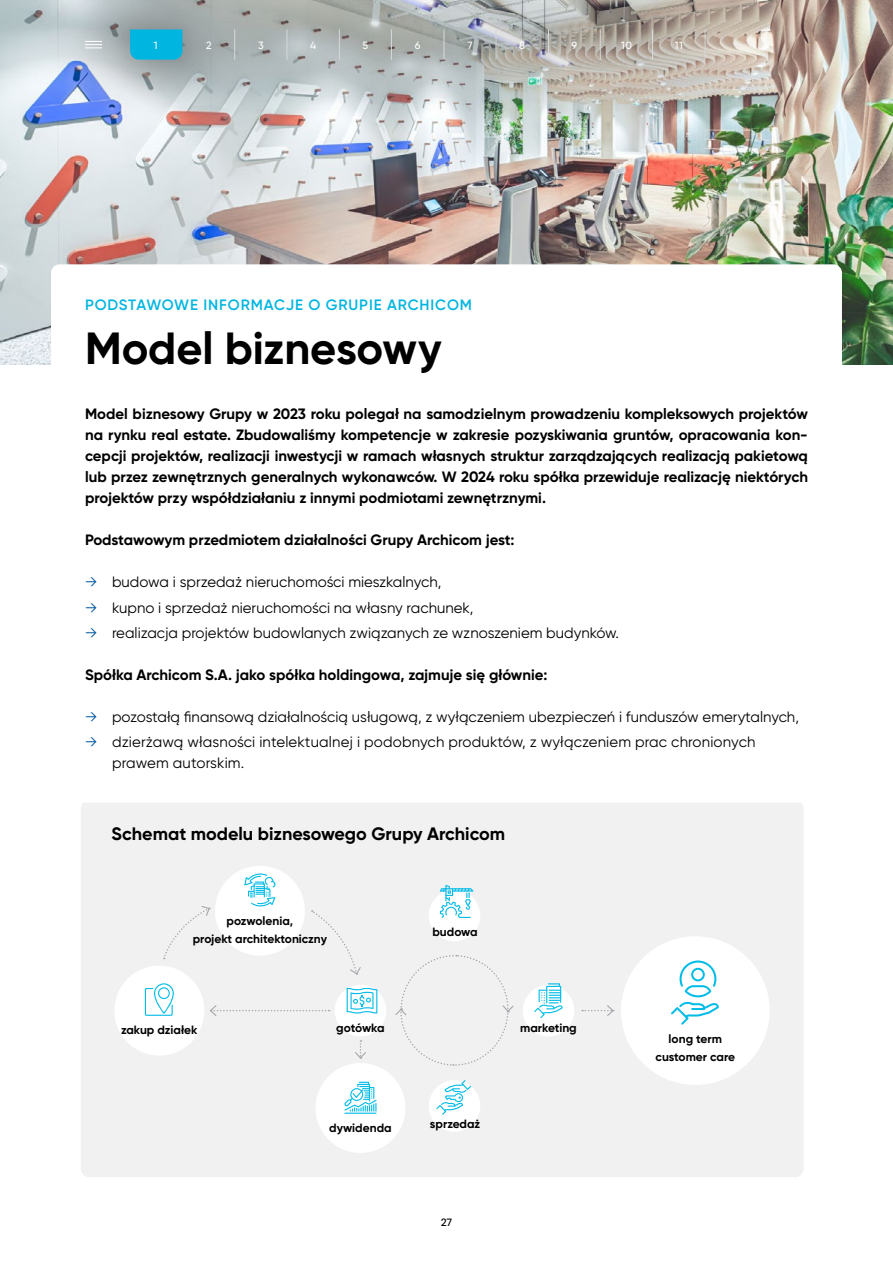
<style>
.page{position:relative;width:893px;height:1263px;background:#fff}
.page>*{position:absolute;margin:0;border:0;box-sizing:border-box;transform-origin:0 0}
.t1{font:700 45px "Gilroy";letter-spacing:-.005em;color:#000}
.t2{font:700 18px "Gilroy";color:#000}
.t3{font:700 15px/21px "Gilroy";color:#000;text-align:justify}
.t4{font:15px/21px "Gilroy";color:#000}
.t5{font:600 15px "Gilroy";letter-spacing:.06em;color:#00b5e0}
.t6{font:700 12px/18px "Gilroy";color:#000;text-align:center}
.t7{font:500 10.5px "Gilroy";color:#fff}
.t8{font:500 10.5px "DM Sans";color:#000}
.s1{color:#0057a1}
</style>
<div class="page">
<div style="left:81px;top:800px;width:723px;height:377px;background:#f1f1f2;border-radius:9px"></div>
<div style="left:621px;top:936px;width:149px;height:149px;background:#fff;border-radius:50%"></div>
<img style="left:0;top:0;width:893px;height:364px">
<div style="left:51px;top:264px;width:791px;height:538px;background:#fff;border-radius:9px"></div>
<div style="left:114px;top:966px;width:90px;height:89px;background:#fff;border-radius:50%"></div>
<div style="left:315px;top:1063px;width:90px;height:90px;background:#fff;border-radius:50%"></div>
<div style="left:215px;top:866px;width:90px;height:90px;background:#fff;border-radius:50%"></div>
<svg style="left:145px;top:983px;width:29px;height:33px"></svg>
<svg style="left:244px;top:873px;width:32px;height:33px"></svg>
<hr style="left:344px;top:1112px;width:32px;height:2px;background:#00bce7">
<svg style="left:344px;top:1082px;width:33px;height:29px"></svg>
<div style="left:523px;top:985px;width:51px;height:51px;background:#fff;border-radius:50%"></div>
<div style="left:429px;top:890px;width:51px;height:51px;background:#fff;border-radius:50%"></div>
<div style="left:429px;top:1080px;width:51px;height:52px;background:#fff;border-radius:50%"></div>
<svg style="left:395px;top:955px;width:119px;height:111px"></svg>
<svg style="left:311px;top:910px;width:50px;height:65px"></svg>
<svg style="left:163px;top:906px;width:48px;height:53px"></svg>
<div style="left:335px;top:985px;width:51px;height:51px;background:#fff;border-radius:50%"></div>
<svg style="left:671px;top:960px;width:48px;height:64px"></svg>
<svg style="left:347px;top:988px;width:30px;height:25px"></svg>
<svg style="left:436px;top:1080px;width:35px;height:35px"></svg>
<svg style="left:534px;top:983px;width:29px;height:35px"></svg>
<svg style="left:440px;top:885px;width:33px;height:33px"></svg>
<svg style="left:210px;top:1005px;width:120px;height:11px"></svg>
<svg style="left:355px;top:1040px;width:11px;height:19px"></svg>
<svg style="left:582px;top:1005px;width:33px;height:11px"></svg>
<div style="left:24px;top:0;width:746px;height:124px;background:#000;opacity:.75"></div>
<svg style="left:85px;top:41px;width:17px;height:7px"></svg>
<hr style="left:548px;top:29px;width:1px;height:31px;background:#d7d9da">
<hr style="left:600px;top:29px;width:1px;height:31px;background:#d7d9da">
<hr style="left:652px;top:29px;width:1px;height:31px;background:#d7d9da">
<hr style="left:705px;top:29px;width:1px;height:31px;background:#d7d9da">
<hr style="left:496px;top:29px;width:1px;height:31px;background:#d7d9da">
<hr style="left:444px;top:29px;width:1px;height:31px;background:#d7d9da">
<hr style="left:391px;top:29px;width:1px;height:31px;background:#d7d9da">
<hr style="left:339px;top:29px;width:1px;height:31px;background:#d7d9da">
<hr style="left:287px;top:29px;width:1px;height:31px;background:#d7d9da">
<hr style="left:234px;top:29px;width:1px;height:31px;background:#d7d9da">
<svg style="left:130px;top:29px;width:52px;height:31px;background:#07b3dc"></svg>
<p class="t7" style="left:154px;top:39px;width:5px">1</p>
<p class="t7" style="left:206px;top:39px;width:7px">2</p>
<p class="t7" style="left:258px;top:39px;width:7px">3</p>
<p class="t7" style="left:310px;top:39px;width:8px">4</p>
<p class="t7" style="left:363px;top:39px;width:7px">5</p>
<p class="t7" style="left:415px;top:39px;width:7px">6</p>
<p class="t7" style="left:467px;top:39px;width:7px">7</p>
<p class="t7" style="left:519px;top:39px;width:7px">8</p>
<p class="t7" style="left:571px;top:39px;width:7px">9</p>
<p class="t7" style="left:621px;top:39px;width:12px">10</p>
<p class="t7" style="left:675px;top:39px;width:10px">11</p>
<p class="t5" style="left:85px;top:296px;width:388px">PODSTAWOWE INFORMACJE O GRUPIE ARCHICOM</p>
<h1 class="t1" style="left:85px;top:320px;width:358px">Model biznesowy</h1>
<p class="t3" style="left:85px;top:404px;width:724px">Model biznesowy Grupy w 2023 roku polegał na samodzielnym prowadzeniu kompleksowych projektów na rynku real estate. Zbudowaliśmy kompetencje w zakresie pozyskiwania gruntów, opracowania kon&shy;cepcji projektów, realizacji inwestycji w ramach własnych struktur zarządzających realizacją pakietową lub przez zewnętrznych generalnych wykonawców. W 2024 roku spółka przewiduje realizację niektórych projektów przy współdziałaniu z innymi podmiotami zewnętrznymi.</p>
<p class="t3" style="left:85px;top:530px;width:431px">Podstawowym przedmiotem działalności Grupy Archicom jest:</p>
<p class="t4" style="left:85px;top:571px;width:358px"><span class="s1">→</span> budowa i sprzedaż nieruchomości mieszkalnych,</p>
<p class="t4" style="left:85px;top:597px;width:390px"><span class="s1">→</span> kupno i sprzedaż nieruchomości na własny rachunek,</p>
<p class="t4" style="left:85px;top:622px;width:535px"><span class="s1">→</span> realizacja projektów budowlanych związanych ze wznoszeniem budynków.</p>
<p class="t3" style="left:85px;top:664px;width:464px">Spółka Archicom S.A. jako spółka holdingowa, zajmuje się głównie:</p>
<p class="t4" style="left:85px;top:706px;width:715px"><span class="s1">→</span> pozostałą finansową działalnością usługową, z wyłączeniem ubezpieczeń i funduszów emerytalnych,</p>
<p class="t4" style="left:112px;top:731px;width:645px;text-indent:-27px"><span class="s1">→</span> dzierżawą własności intelektualnej i podobnych produktów, z wyłączeniem prac chronionych prawem autorskim.</p>
<p class="t2" style="left:112px;top:823px;width:395px">Schemat modelu biznesowego Grupy Archicom</p>
<p class="t6" style="left:193px;top:911px;width:136px">pozwolenia,<br>projekt architektoniczny</p>
<p class="t6" style="left:432px;top:923px;width:47px">budowa</p>
<p class="t6" style="left:121px;top:1021px;width:78px">zakup działek</p>
<p class="t6" style="left:336px;top:1018px;width:50px">gotówka</p>
<p class="t6" style="left:520px;top:1018px;width:58px">marketing</p>
<p class="t6" style="left:656px;top:1029px;width:81px">long term customer care</p>
<p class="t6" style="left:329px;top:1118px;width:64px">dywidenda</p>
<p class="t6" style="left:430px;top:1115px;width:52px">sprzedaż</p>
<p class="t8" style="left:441px;top:1215px;width:13px">27</p>
</div>
